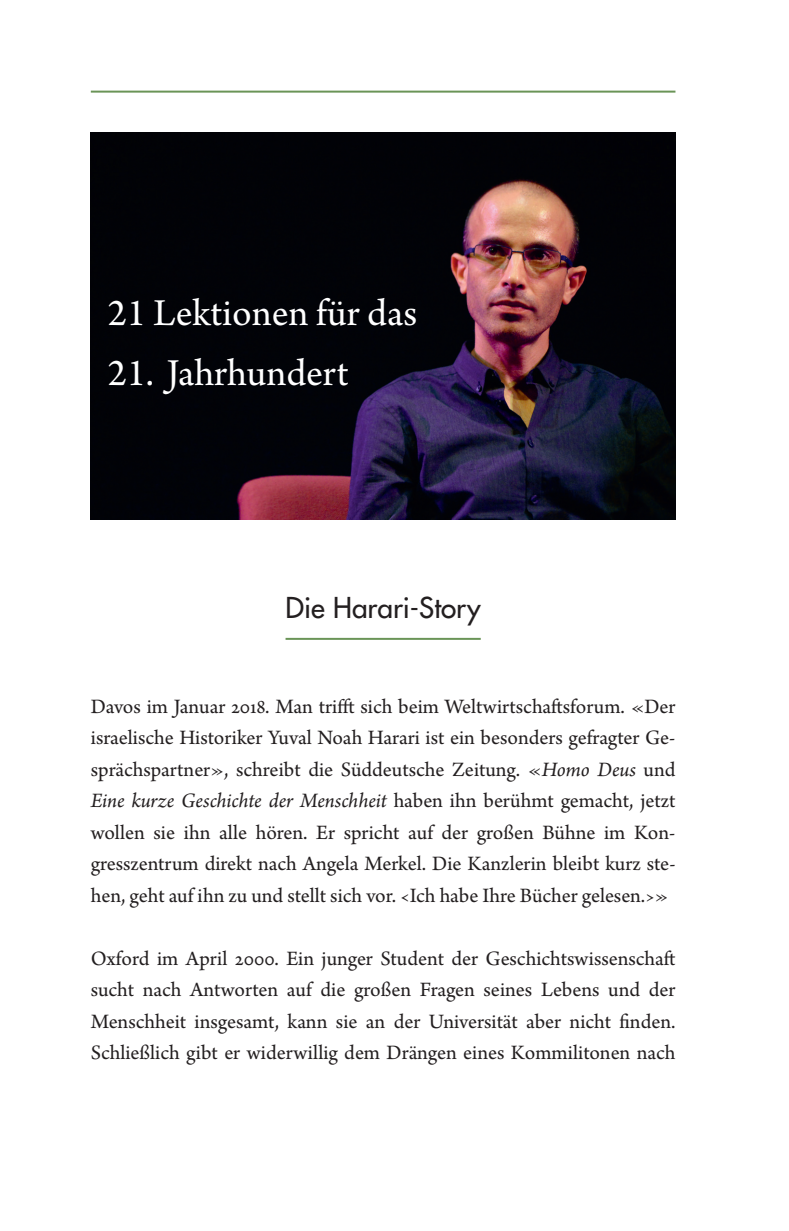
<style>
.page{position:relative;width:789px;height:1231px;background:#fff}
.page>*{position:absolute;margin:0;border:0;box-sizing:border-box;transform-origin:0 0}
.t1{font:40px "Arno Pro";color:#fff}
.t2{font:500 28px "Futura Std";color:#231f20}
.t3{font:21.6px/31.4px "Arno Pro";color:#231f20;text-align:justify}
.s1{font-style:italic}
</style>
<div class="page">
<hr style="left:91px;top:91px;width:584px;height:2px;background:#6a9457">
<hr style="left:285px;top:637px;width:195px;height:2px;background:#6a9457">
<img style="left:91px;top:132px;width:584px;height:387px">
<h1 class="t1" style="left:108px;top:290px;width:310px">21 Lektionen für das</h1>
<h1 class="t1" style="left:108px;top:350px;width:242px">21. Jahrhundert</h1>
<p class="t2" style="left:285px;top:590px;width:196px">Die Harari-Story</p>
<p class="t3" style="left:91px;top:691px;width:585px">Davos im Januar 2018. Man trifft sich beim Weltwirtschaftsforum. «Der israelische Historiker Yuval Noah Harari ist ein besonders gefragter Ge&shy;sprächspartner», schreibt die Süddeutsche Zeitung. «<span class="s1">Homo Deus</span> und <span class="s1">Eine kurze Geschichte der Menschheit</span> haben ihn berühmt gemacht, jetzt wollen sie ihn alle hören. Er spricht auf der großen Bühne im Kon&shy;gresszentrum direkt nach Angela Merkel. Die Kanzlerin bleibt kurz ste&shy;hen, geht auf ihn zu und stellt sich vor. ‹Ich habe Ihre Bücher gelesen.›»</p>
<p class="t3" style="left:91px;top:943px;width:585px">Oxford im April 2000. Ein junger Student der Geschichtswissenschaft sucht nach Antworten auf die großen Fragen seines Lebens und der Menschheit insgesamt, kann sie an der Universität aber nicht finden.<br>Schließlich gibt er widerwillig dem Drängen eines Kommilitonen nach</p>
</div>
